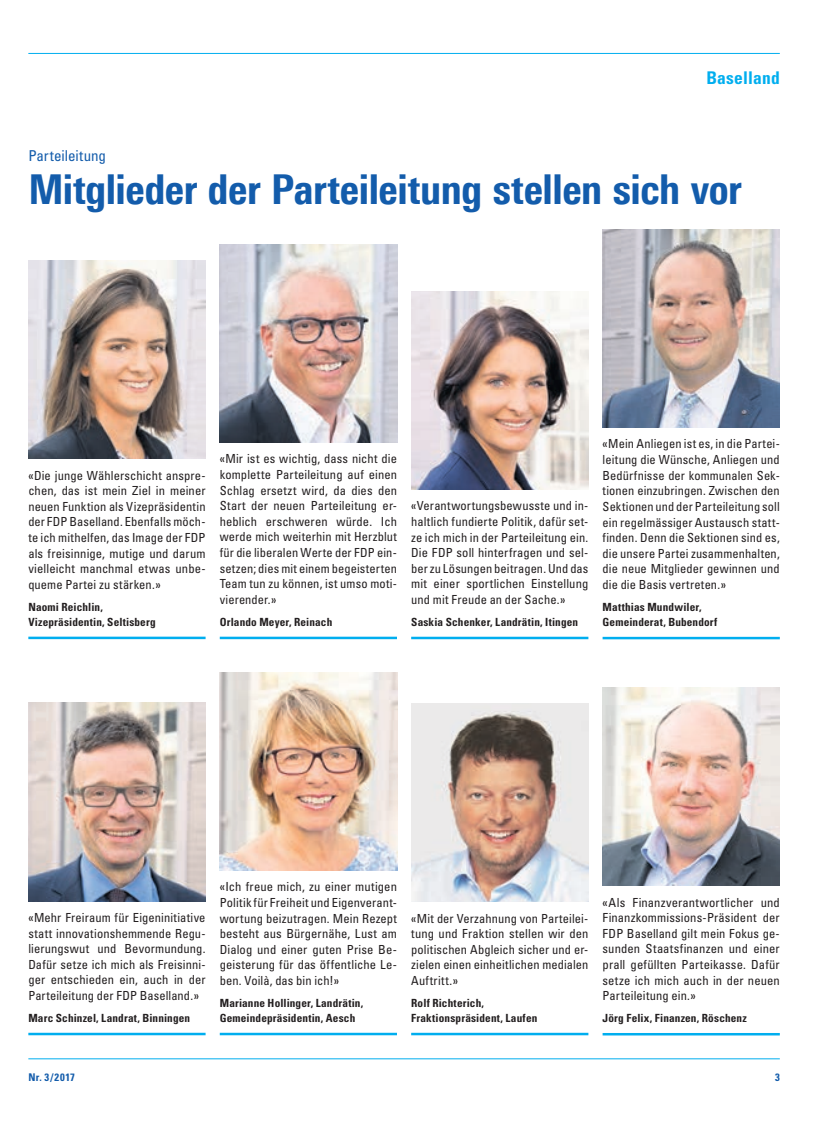
<style>
.page{position:relative;width:833px;height:1134px;background:#fff}
.page>*{position:absolute;margin:0;border:0;box-sizing:border-box;transform-origin:0 0}
.t1{font:800 41.25px "Linotype Univers 720 Cn";letter-spacing:-.01em;color:#135cab}
.t2{font:700 condensed 17.5px "Univers LT Std";letter-spacing:.01em;color:#00aeef}
.t3{font:condensed 15px "Univers LT Std";letter-spacing:-.005em;color:#135cab}
.t4{font:condensed 12.5px/15.6px "Univers LT Std";letter-spacing:.005em;color:#231f20;text-align:justify}
.t5{font:700 condensed 11.25px/15px "Univers LT Std";letter-spacing:.015em;color:#231f20}
.t6{font:700 condensed 10.62px "Univers LT Std";letter-spacing:.05em;color:#135cab}
</style>
<div class="page">
<hr style="left:28px;top:53px;width:752px;height:1px;background:#00aeef">
<hr style="left:28px;top:1058px;width:752px;height:1px;background:#00aeef">
<hr style="left:28px;top:637px;width:178px;height:2px;background:#00aeef">
<img style="left:28px;top:260px;width:178px;height:199px">
<hr style="left:602px;top:637px;width:178px;height:2px;background:#00aeef">
<img style="left:602px;top:229px;width:178px;height:199px">
<hr style="left:220px;top:1033px;width:177px;height:2px;background:#00aeef">
<img style="left:220px;top:672px;width:177px;height:199px">
<hr style="left:220px;top:637px;width:177px;height:2px;background:#00aeef">
<img style="left:220px;top:244px;width:177px;height:199px">
<hr style="left:411px;top:637px;width:177px;height:2px;background:#00aeef">
<img style="left:411px;top:291px;width:177px;height:199px">
<hr style="left:28px;top:1033px;width:178px;height:2px;background:#00aeef">
<img style="left:28px;top:703px;width:178px;height:198px">
<hr style="left:602px;top:1033px;width:178px;height:2px;background:#00aeef">
<img style="left:602px;top:687px;width:178px;height:199px">
<hr style="left:411px;top:1033px;width:177px;height:2px;background:#00aeef">
<img style="left:411px;top:703px;width:177px;height:199px">
<h2 class="t2" style="left:706px;top:67px;width:75px">Baselland</h2>
<p class="t3" style="left:28px;top:147px;width:79px">Parteileitung</p>
<h1 class="t1" style="left:28px;top:164px;width:715px">Mitglieder der Parteileitung stellen sich vor</h1>
<p class="t4" style="left:28px;top:467px;width:179px">«Die junge Wählerschicht anspre&shy;chen, das ist mein Ziel in meiner neuen Funktion als Vizepräsidentin der FDP Baselland. Ebenfalls möch&shy;te ich mithelfen, das Image der FDP als freisinnige, mutige und darum vielleicht manchmal etwas unbe&shy;queme Partei zu stärken.»</p>
<p class="t5" style="left:28px;top:599px;width:129px">Naomi Reichlin,<br>Vizepräsidentin, Seltisberg</p>
<p class="t4" style="left:220px;top:451px;width:179px">«Mir ist es wichtig, dass nicht die komplette Parteileitung auf einen Schlag ersetzt wird, da dies den Start der neuen Parteileitung er&shy;heblich erschweren würde. Ich werde mich weiterhin mit Herzblut für die liberalen Werte der FDP ein&shy;setzen; dies mit einem begeisterten Team tun zu können, ist umso moti&shy;vierender.»</p>
<p class="t5" style="left:220px;top:614px;width:114px">Orlando Meyer, Reinach</p>
<p class="t4" style="left:411px;top:498px;width:179px">«Verantwortungsbewusste und in&shy;haltlich fundierte Politik, dafür set&shy;ze ich mich in der Parteileitung ein.<br>Die FDP soll hinterfragen und sel&shy;ber zu Lösungen beitragen. Und das mit einer sportlichen Einstellung und mit Freude an der Sache.»</p>
<p class="t5" style="left:411px;top:614px;width:168px">Saskia Schenker, Landrätin, Itingen</p>
<p class="t4" style="left:602px;top:436px;width:179px">«Mein Anliegen ist es, in die Partei&shy;leitung die Wünsche, Anliegen und Bedürfnisse der kommunalen Sek&shy;tionen einzubringen. Zwischen den Sektionen und der Parteileitung soll ein regelmässiger Austausch statt&shy;finden. Denn die Sektionen sind es, die unsere Partei zusammenhalten, die neue Mitglieder gewinnen und die die Basis vertreten.»</p>
<p class="t5" style="left:602px;top:600px;width:116px">Matthias Mundwiler,<br>Gemeinderat, Bubendorf</p>
<p class="t4" style="left:28px;top:909px;width:179px">«Mehr Freiraum für Eigeninitiative statt innovationshemmende Regu&shy;lierungswut und Bevormundung.<br>Dafür setze ich mich als Freisinni&shy;ger entschieden ein, auch in der Parteileitung der FDP Baselland.»</p>
<p class="t5" style="left:28px;top:1010px;width:163px">Marc Schinzel, Landrat, Binningen</p>
<p class="t4" style="left:220px;top:879px;width:179px">«Ich freue mich, zu einer mutigen Politik für Freiheit und Eigenverant&shy;wortung beizutragen. Mein Rezept besteht aus Bürgernähe, Lust am Dialog und einer guten Prise Be&shy;geisterung für das öffentliche Le&shy;ben. Voilà, das bin ich!»</p>
<p class="t5" style="left:220px;top:995px;width:145px">Marianne Hollinger, Landrätin,<br>Gemeindepräsidentin, Aesch</p>
<p class="t4" style="left:411px;top:910px;width:179px">«Mit der Verzahnung von Parteilei&shy;tung und Fraktion stellen wir den politischen Abgleich sicher und er&shy;zielen einen einheitlichen medialen Auftritt.»</p>
<p class="t5" style="left:411px;top:995px;width:128px">Rolf Richterich,<br>Fraktionspräsident, Laufen</p>
<p class="t4" style="left:602px;top:894px;width:179px">«Als Finanzverantwortlicher und Finanzkommissions-Präsident der FDP Baselland gilt mein Fokus ge&shy;sunden Staatsfinanzen und einer prall gefüllten Parteikasse. Dafür setze ich mich auch in der neuen Parteileitung ein.»</p>
<p class="t5" style="left:602px;top:1011px;width:146px">Jörg Felix, Finanzen, Röschenz</p>
<p class="t6" style="left:28px;top:1070px;width:48px">Nr. 3/2017</p>
<p class="t6" style="left:775px;top:1070px;width:6px">3</p>
</div>
